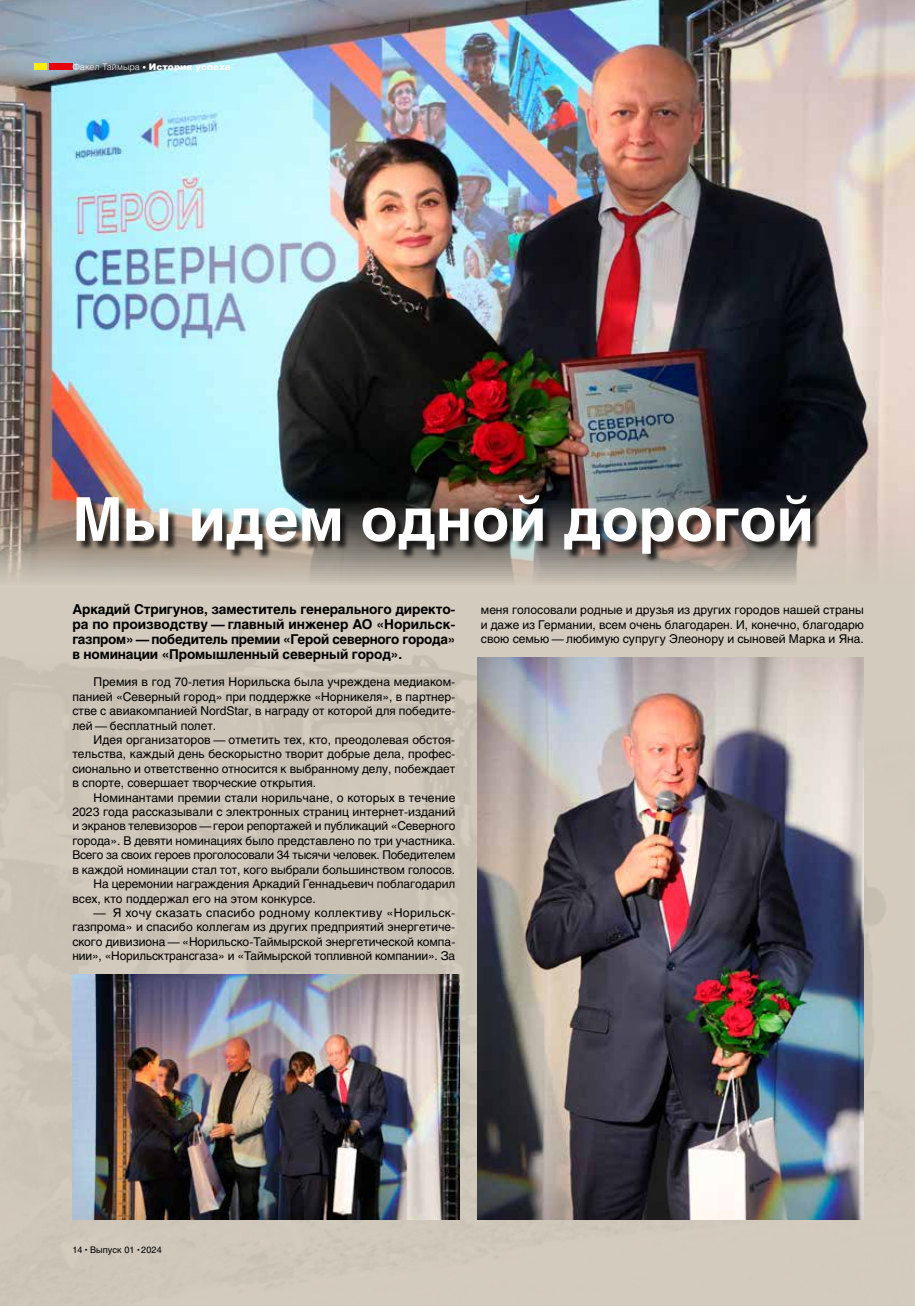
<style>
.page{position:relative;width:915px;height:1306px;background:#fff}
.page>*{position:absolute;margin:0;border:0;box-sizing:border-box;transform-origin:0 0}
.t1{font:700 60px "Helios C";color:#fff}
.t2{font:700 13.5px/15px "Helios C";letter-spacing:-.01em;color:#000;text-align:justify}
.t3{font:12px/14.4px "Helios C";letter-spacing:-.005em;color:#000;text-align:justify}
.t4{font:9px "Helios Black C";letter-spacing:.01em;color:#fff}
.t5{font:9px "Helios C";letter-spacing:.01em;color:#000}
.s1{font-family:"Helios Light C"}
.s2{font-family:"Helios Light C";font-size:7.5px}
.s3{font-size:6px}
</style>
<div class="page">
<img style="left:0;top:585px;width:914px;height:720px">
<img style="left:72px;top:974px;width:387px;height:245px">
<img style="left:0;top:0;width:914px;height:585px">
<div style="left:78px;top:496px;width:742px;height:67px;background:#000;opacity:.75"></div>
<img style="left:477px;top:657px;width:386px;height:562px">
<div style="left:49px;top:64px;width:23px;height:6px;background:#e7000e"></div>
<div style="left:34px;top:64px;width:13px;height:6px;background:#ffed00"></div>
<p class="t4" style="left:72px;top:61px;width:160px"><span class="s1">Факел Таймыра</span> <span class="s2">•</span> История успеха</p>
<h1 class="t1" style="left:72px;top:484px;width:742px">Мы идем одной дорогой</h1>
<p class="t2" style="left:72px;top:601px;width:384px">Аркадий Стригунов, заместитель генерального директо&shy;ра по производству — главный инженер АО «Норильск&shy;газпром» — победитель премии «Герой северного города» в номинации «Промышленный северный город».</p>
<p class="t3" style="left:72px;top:674px;width:384px;text-indent:21px">Премия в год 70‑летия Норильска была учреждена медиаком&shy;панией «Северный город» при поддержке «Норникеля», в партнер&shy;стве с авиакомпанией NordStar, в награду от которой для победите&shy;лей — бесплатный полет.</p>
<p class="t3" style="left:72px;top:732px;width:384px;text-indent:21px">Идея организаторов — отметить тех, кто, преодолевая обстоя&shy;тельства, каждый день бескорыстно творит добрые дела, профес&shy;сионально и ответственно относится к выбранному делу, побеждает в спорте, совершает творческие открытия.</p>
<p class="t3" style="left:94px;top:790px;width:363px">Номинантами премии стали норильчане, о которых в течение</p>
<p class="t3" style="left:72px;top:804px;width:384px">2023 года рассказывали с электронных страниц интернет-изданий</p>
<p class="t3" style="left:72px;top:818px;width:384px">и экранов телевизоров — герои репортажей и публикаций «Северного</p>
<p class="t3" style="left:72px;top:833px;width:384px">города». В девяти номинациях было представлено по три участника.</p>
<p class="t3" style="left:72px;top:847px;width:384px">Всего за своих героев проголосовали 34 тысячи человек. Победителем</p>
<p class="t3" style="left:72px;top:862px;width:384px">в каждой номинации стал тот, кого выбрали большинством голосов.</p>
<p class="t3" style="left:94px;top:876px;width:363px">На церемонии награждения Аркадий Геннадьевич поблагодарил</p>
<p class="t3" style="left:72px;top:890px;width:245px">всех, кто поддержал его на этом конкурсе.</p>
<p class="t3" style="left:72px;top:905px;width:384px;text-indent:21px">— Я хочу сказать спасибо родному коллективу «Норильск&shy;газпрома» и спасибо коллегам из других предприятий энергетиче&shy;ского дивизиона — «Норильско-Таймырской энергетической компа&shy;нии», «Норильсктрансгаза» и «Таймырской топливной компании». За</p>
<p class="t3" style="left:480px;top:602px;width:384px">меня голосовали родные и друзья из других городов нашей страны и даже из Германии, всем очень благодарен. И, конечно, благодарю свою семью — любимую супругу Элеонору и сыновей Марка и Яна.</p>
<p class="t5" style="left:72px;top:1244px;width:91px">14 <span class="s3">•</span> Выпуск 01 <span class="s3">•</span> 2024</p>
</div>
